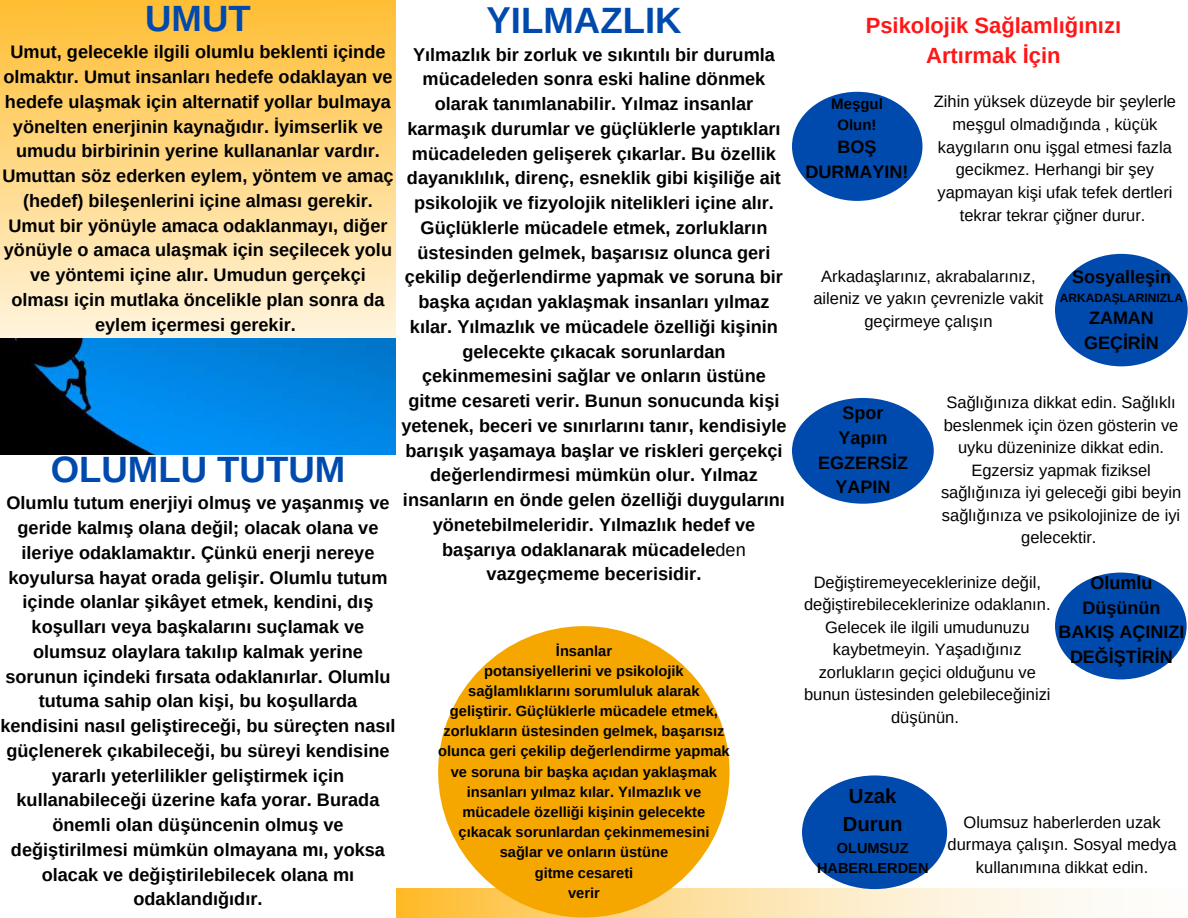
<style>
.page{position:relative;width:1188px;height:918px;background:#fff}
.page>*{position:absolute;margin:0;border:0;box-sizing:border-box;transform-origin:0 0}
.t1{font:700 36.6px "Arimo";color:#004aad}
.t2{font:700 22.05px/30px "Arimo";color:#ff1616;text-align:center}
.t3{font:700 20.4px/28.3px "Arimo";color:#000;text-align:center}
.t4{font:700 18.15px/24.8px "Arimo";color:#000;text-align:center}
.t5{font:700 18px/24.8px "Arimo";color:#000;text-align:center}
.t6{font:16.5px/22.5px "Arimo";color:#000;text-align:center}
.t7{font:700 15px/20.2px "Arimo";color:#000;text-align:center}
.t8{font:700 14.7px/20.1px "Arimo";color:#000;text-align:center}
.t9{font:700 14.55px/19.6px "Arimo";color:#000;text-align:center}
.t10{font:700 12px "Arimo";color:#000}
.s1{font-weight:400}
</style>
<div class="page">
<svg style="left:396px;top:889px;width:697px;height:29px;background:#fde3ab"></svg>
<svg style="left:0;top:0;width:396px;height:339px;background:#fed888"></svg>
<img style="left:0;top:339px;width:396px;height:116px">
<div style="left:438px;top:626px;width:292px;height:292px;background:#f5a700;border-radius:50%"></div>
<div style="left:792px;top:92px;width:130px;height:109px;background:#004aad;border-radius:50%"></div>
<div style="left:1055px;top:254px;width:133px;height:112px;background:#004aad;border-radius:50%"></div>
<div style="left:792px;top:398px;width:142px;height:106px;background:#004aad;border-radius:50%"></div>
<div style="left:1055px;top:573px;width:132px;height:106px;background:#004aad;border-radius:50%"></div>
<div style="left:802px;top:775px;width:145px;height:114px;background:#004aad;border-radius:50%"></div>
<h1 class="t1" style="left:145px;top:-2px;width:107px">UMUT</h1>
<p class="t4" style="left:2px;top:40px;width:393px">Umut, gelecekle ilgili olumlu beklenti içinde olmaktır. Umut insanları hedefe odaklayan ve hedefe ulaşmak için alternatif yollar bulmaya yönelten enerjinin kaynağıdır. İyimserlik ve umudu birbirinin yerine kullananlar vardır.<br>Umuttan söz ederken eylem, yöntem ve amaç (hedef) bileşenlerini içine alması gerekir.<br>Umut bir yönüyle amaca odaklanmayı, diğer yönüyle o amaca ulaşmak için seçilecek yolu ve yöntemi içine alır. Umudun gerçekçi olması için mutlaka öncelikle plan sonra da eylem içermesi gerekir.</p>
<h1 class="t1" style="left:487px;top:0;width:197px">YILMAZLIK</h1>
<p class="t4" style="left:401px;top:42px;width:387px">Yılmazlık bir zorluk ve sıkıntılı bir durumla mücadeleden sonra eski haline dönmek olarak tanımlanabilir. Yılmaz insanlar karmaşık durumlar ve güçlüklerle yaptıkları mücadeleden gelişerek çıkarlar. Bu özellik dayanıklılık, direnç, esneklik gibi kişiliğe ait psikolojik ve fizyolojik nitelikleri içine alır.<br>Güçlüklerle mücadele etmek, zorlukların üstesinden gelmek, başarısız olunca geri çekilip değerlendirme yapmak ve soruna bir başka açıdan yaklaşmak insanları yılmaz kılar. Yılmazlık ve mücadele özelliği kişinin gelecekte çıkacak sorunlardan çekinmemesini sağlar ve onların üstüne gitme cesareti verir. Bunun sonucunda kişi yetenek, beceri ve sınırlarını tanır, kendisiyle barışık yaşamaya başlar ve riskleri gerçekçi değerlendirmesi mümkün olur. Yılmaz insanların en önde gelen özelliği duygularını yönetebilmeleridir. Yılmazlık hedef ve başarıya odaklanarak mücadele<span class="s1">den </span>vazgeçmeme becerisidir.</p>
<h1 class="t1" style="left:51px;top:449px;width:296px">OLUMLU TUTUM</h1>
<p class="t4" style="left:0;top:491px;width:397px">Olumlu tutum enerjiyi olmuş ve yaşanmış ve geride kalmış olana değil; olacak olana ve ileriye odaklamaktır. Çünkü enerji nereye koyulursa hayat orada gelişir. Olumlu tutum içinde olanlar şikâyet etmek, kendini, dış koşulları veya başkalarını suçlamak ve olumsuz olaylara takılıp kalmak yerine sorunun içindeki fırsata odaklanırlar. Olumlu tutuma sahip olan kişi, bu koşullarda kendisini nasıl geliştireceği, bu süreçten nasıl güçlenerek çıkabileceği, bu süreyi kendisine yararlı yeterlilikler geliştirmek için kullanabileceği üzerine kafa yorar. Burada önemli olan düşüncenin olmuş ve değiştirilmesi mümkün olmayana mı, yoksa olacak ve değiştirilebilecek olana mı odaklandığıdır.</p>
<p class="t8" style="left:438px;top:641px;width:293px">İnsanlar<br>potansiyellerini ve psikolojik sağlamlıklarını sorumluluk alarak geliştirir. Güçlüklerle mücadele etmek, zorlukların üstesinden gelmek, başarısız olunca geri çekilip değerlendirme yapmak ve soruna bir başka açıdan yaklaşmak insanları yılmaz kılar. Yılmazlık ve mücadele özelliği kişinin gelecekte çıkacak sorunlardan çekinmemesini sağlar ve onların üstüne<br>gitme cesareti<br>verir</p>
<p class="t2" style="left:866px;top:11px;width:257px">Psikolojik Sağlamlığınızı<br>Artırmak İçin</p>
<p class="t7" style="left:831px;top:94px;width:53px">Meşgul<br>Olun!</p>
<p class="t5" style="left:806px;top:135px;width:104px">BOŞ<br>DURMAYIN!</p>
<p class="t6" style="left:934px;top:90px;width:244px">Zihin yüksek düzeyde bir şeylerle meşgul olmadığında , küçük kaygıların onu işgal etmesi fazla gecikmez. Herhangi bir şey yapmayan kişi ufak tefek dertleri tekrar tekrar çiğner durur.</p>
<p class="t6" style="left:813px;top:265px;width:232px">Arkadaşlarınız, akrabalarınız, aileniz ve yakın çevrenizle vakit geçirmeye çalışın</p>
<p class="t5" style="left:1072px;top:264px;width:100px">Sosyalleşin</p>
<p class="t10" style="left:1060px;top:291px;width:125px">ARKADAŞLARINIZLA</p>
<p class="t5" style="left:1084px;top:305px;width:76px;text-align:left">ZAMAN<br>GEÇİRİN</p>
<p class="t6" style="left:941px;top:391px;width:242px">Sağlığınıza dikkat edin. Sağlıklı beslenmek için özen gösterin ve uyku düzeninize dikkat edin.<br>Egzersiz yapmak fiziksel sağlığınıza iyi geleceği gibi beyin sağlığınıza ve psikolojinize de iyi gelecektir.</p>
<p class="t5" style="left:1059px;top:570px;width:127px">Olumlu<br>Düşünün<br>BAKIŞ AÇINIZI<br>DEĞİŞTİRİN</p>
<p class="t5" style="left:818px;top:401px;width:91px">Spor<br>Yapın<br>EGZERSİZ<br>YAPIN</p>
<p class="t6" style="left:804px;top:571px;width:248px">Değiştiremeyeceklerinize değil, değiştirebileceklerinize odaklanın.<br>Gelecek ile ilgili umudunuzu kaybetmeyin. Yaşadığınız zorlukların geçici olduğunu ve bunun üstesinden gelebileceğinizi düşünün.</p>
<p class="t3" style="left:843px;top:782px;width:61px">Uzak<br>Durun</p>
<p class="t9" style="left:817px;top:838px;width:113px">OLUMSUZ<br>HABERLERDEN</p>
<p class="t6" style="left:948px;top:811px;width:231px">Olumsuz haberlerden uzak durmaya çalışın. Sosyal medya kullanımına dikkat edin.</p>
</div>
